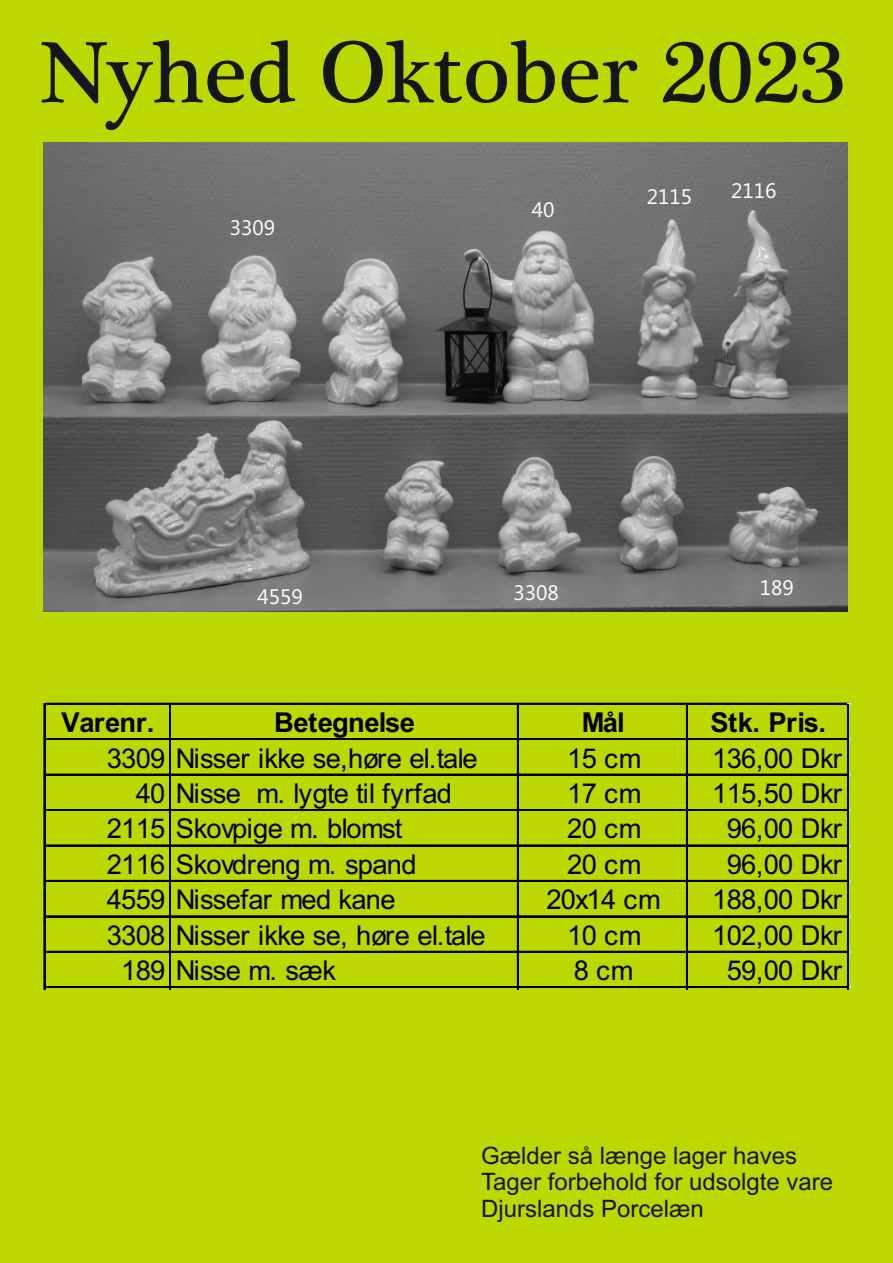
<style>
.page{position:relative;width:893px;height:1263px;background:#bcd800}
.page>*{position:absolute;margin:0;border:0;box-sizing:border-box;transform-origin:0 0}
.t1{font:88.95px "Plantagenet Cherokee";color:#151616}
.t2{font:27.45px "Arial";letter-spacing:-.025em;color:#000}
.t3{font:700 27.45px "Arial";letter-spacing:-.025em;color:#000}
.t4{font:24px/26.8px "Arial";color:#151616}
.t5{font:21px "Ebrima";color:#fff}
</style>
<div class="page">
<img style="left:43px;top:142px;width:805px;height:470px">
<hr style="left:46px;top:703px;width:803px;height:2px;background:#000">
<hr style="left:46px;top:738px;width:803px;height:1px;background:#000">
<hr style="left:46px;top:739px;width:803px;height:1px;background:#000">
<hr style="left:46px;top:774px;width:803px;height:2px;background:#000">
<hr style="left:46px;top:809px;width:803px;height:2px;background:#000">
<hr style="left:46px;top:845px;width:803px;height:1px;background:#000">
<hr style="left:46px;top:880px;width:803px;height:2px;background:#000">
<hr style="left:46px;top:915px;width:803px;height:1px;background:#000">
<hr style="left:46px;top:916px;width:803px;height:1px;background:#000">
<hr style="left:46px;top:951px;width:803px;height:2px;background:#000">
<hr style="left:46px;top:986px;width:803px;height:1px;background:#000">
<hr style="left:46px;top:987px;width:803px;height:1px;background:#000">
<hr style="left:44px;top:703px;width:2px;height:287px;background:#000">
<hr style="left:169px;top:705px;width:1px;height:285px;background:#000">
<hr style="left:170px;top:705px;width:1px;height:285px;background:#000">
<hr style="left:517px;top:705px;width:2px;height:285px;background:#000">
<hr style="left:686px;top:705px;width:2px;height:285px;background:#000">
<hr style="left:847px;top:705px;width:2px;height:285px;background:#000">
<h1 class="t1" style="left:39px;top:40px;width:808px">Nyhed Oktober 2023</h1>
<p class="t5" style="left:230px;top:220px;width:47px">3309</p>
<p class="t5" style="left:532px;top:201px;width:24px">40</p>
<p class="t5" style="left:647px;top:189px;width:47px">2115</p>
<p class="t5" style="left:731px;top:183px;width:47px">2116</p>
<p class="t5" style="left:257px;top:589px;width:47px">4559</p>
<p class="t5" style="left:514px;top:585px;width:47px">3308</p>
<p class="t5" style="left:760px;top:579px;width:35px">189</p>
<p class="t3" style="left:62px;top:712px;width:94px">Varenr.</p>
<p class="t3" style="left:274px;top:712px;width:142px">Betegnelse</p>
<p class="t3" style="left:582px;top:712px;width:45px">Mål</p>
<p class="t3" style="left:711px;top:712px;width:117px">Stk. Pris.</p>
<p class="t2" style="left:107px;top:748px;width:373px">3309 Nisser ikke se,høre el.tale</p>
<p class="t2" style="left:567px;top:748px;width:76px">15 cm</p>
<p class="t2" style="left:712px;top:748px;width:131px">136,00 Dkr</p>
<p class="t2" style="left:136px;top:783px;width:318px">40 Nisse m. lygte til fyrfad</p>
<p class="t2" style="left:567px;top:783px;width:76px">17 cm</p>
<p class="t2" style="left:712px;top:783px;width:131px">115,50 Dkr</p>
<p class="t2" style="left:107px;top:818px;width:297px">2115 Skovpige m. blomst</p>
<p class="t2" style="left:567px;top:818px;width:76px">20 cm</p>
<p class="t2" style="left:727px;top:818px;width:117px">96,00 Dkr</p>
<p class="t2" style="left:107px;top:854px;width:311px">2116 Skovdreng m. spand</p>
<p class="t2" style="left:567px;top:854px;width:76px">20 cm</p>
<p class="t2" style="left:727px;top:854px;width:117px">96,00 Dkr</p>
<p class="t2" style="left:107px;top:889px;width:290px">4559 Nissefar med kane</p>
<p class="t2" style="left:546px;top:889px;width:116px">20x14 cm</p>
<p class="t2" style="left:712px;top:889px;width:131px">188,00 Dkr</p>
<p class="t2" style="left:107px;top:925px;width:381px">3308 Nisser ikke se, høre el.tale</p>
<p class="t2" style="left:567px;top:925px;width:76px">10 cm</p>
<p class="t2" style="left:712px;top:925px;width:131px">102,00 Dkr</p>
<p class="t2" style="left:121px;top:960px;width:216px">189 Nisse m. sæk</p>
<p class="t2" style="left:574px;top:960px;width:61px">8 cm</p>
<p class="t2" style="left:727px;top:960px;width:117px">59,00 Dkr</p>
<p class="t4" style="left:481px;top:1144px;width:354px">Gælder så længe lager haves<br>Tager forbehold for udsolgte vare<br>Djurslands Porcelæn</p>
</div>
